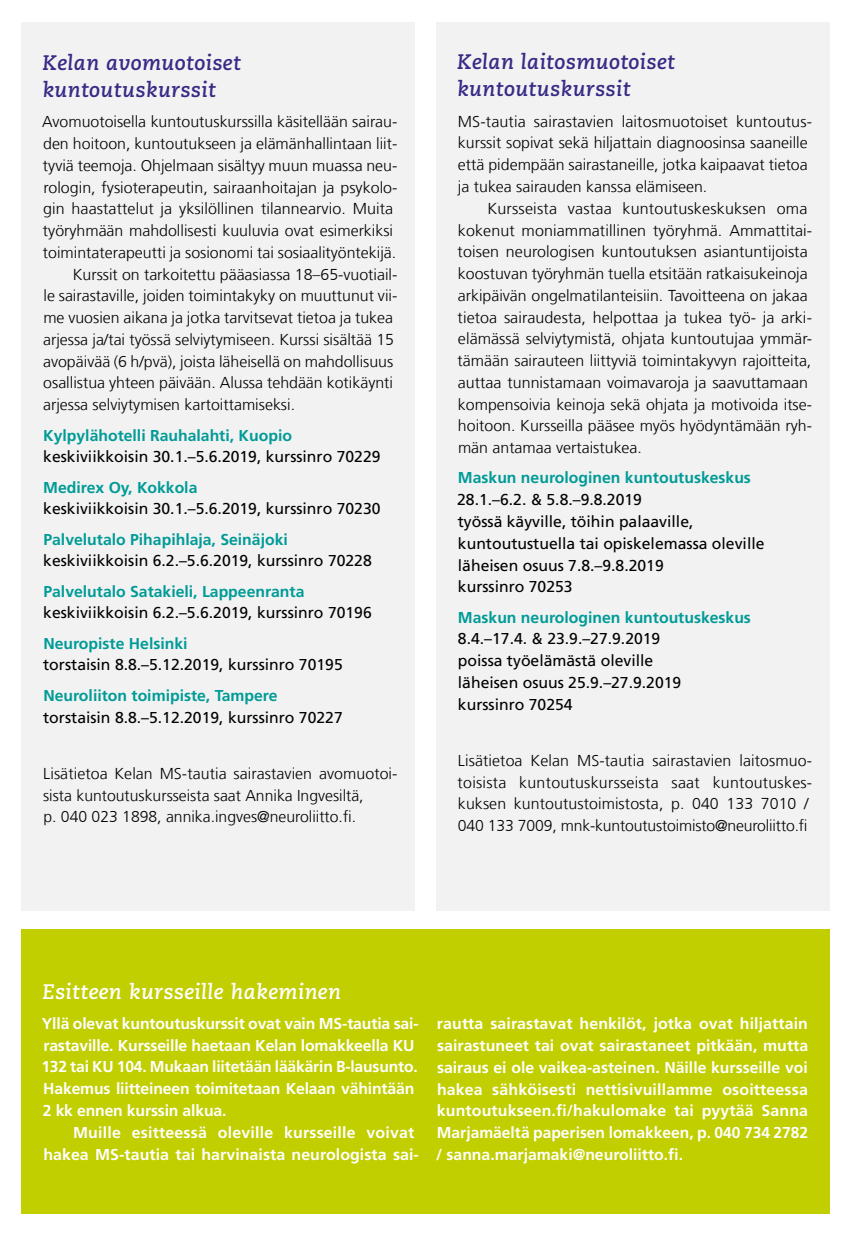
<style>
.page{position:relative;width:851px;height:1234px;background:#fff}
.page>*{position:absolute;margin:0;border:0;box-sizing:border-box;transform-origin:0 0}
.t1{font:italic 700 21px/27px "Caecilia LT Std";letter-spacing:.02em;color:#372b86}
.t2{font:italic 700 21px "Caecilia LT Std";letter-spacing:.02em;color:#fff}
.t3{font:300 15.75px/21.8px "Frutiger LT Com";color:#000}
.t4{font:700 15.75px/21.8px "Frutiger LT Com";letter-spacing:-.01em;color:#fff}
.t5{font:15.75px/21.8px "Frutiger LT Com";color:#000}
.t6{font:700 15.75px "Frutiger LT Com";color:#009b97}
.t7{font:700 15.75px "Frutiger LT Std";letter-spacing:.015em;color:#fff}
.s1{font-family:"Frutiger LT Com"}
</style>
<div class="page">
<div style="left:436px;top:22px;width:393px;height:962px;background:#f2f2f2"></div>
<div style="left:21px;top:919px;width:808px;height:293px;background:#c1ce00"></div>
<div style="left:21px;top:22px;width:394px;height:896px;background:#f2f2f2"></div>
<div style="left:0;top:911px;width:838px;height:17px;background:#fff"></div>
<h1 class="t1" style="left:42px;top:50px;width:200px">Kelan avomuotoiset kuntoutuskurssit</h1>
<p class="t3" style="left:42px;top:111px;width:357px">Avomuotoisella kuntoutuskurssilla käsitellään sairau-</p>
<p class="t3" style="left:43px;top:133px;width:355px">den hoitoon, kuntoutukseen ja elämänhallintaan liit-</p>
<p class="t3" style="left:43px;top:154px;width:356px">tyviä teemoja. Ohjelmaan sisältyy muun muassa neu-</p>
<p class="t3" style="left:43px;top:176px;width:355px">rologin, fysioterapeutin, sairaanhoitajan ja psykolo-</p>
<p class="t3" style="left:43px;top:198px;width:351px">gin haastattelut ja yksilöllinen tilannearvio. Muita</p>
<p class="t3" style="left:43px;top:220px;width:351px">työryhmään mahdollisesti kuuluvia ovat esimerkiksi</p>
<p class="t3" style="left:43px;top:241px;width:355px">toimintaterapeutti ja sosionomi tai sosiaalityöntekijä.</p>
<p class="t3" style="left:73px;top:263px;width:326px">Kurssit on tarkoitettu pääasiassa 18–65-vuotiail-</p>
<p class="t3" style="left:43px;top:285px;width:355px">le sairastaville, joiden toimintakyky on muuttunut vii-</p>
<p class="t3" style="left:43px;top:307px;width:351px">me vuosien aikana ja jotka tarvitsevat tietoa ja tukea</p>
<p class="t3" style="left:43px;top:328px;width:352px">arjessa ja/tai työssä selviytymiseen. Kurssi sisältää 15</p>
<p class="t3" style="left:43px;top:350px;width:351px">avopäivää (6 h/pvä), joista läheisellä on mahdollisuus</p>
<p class="t3" style="left:43px;top:372px;width:351px">osallistua yhteen päivään. Alussa tehdään kotikäynti</p>
<p class="t3" style="left:43px;top:394px;width:253px">arjessa selviytymisen kartoittamiseksi.</p>
<p class="t6" style="left:43px;top:425px;width:250px">Kylpylähotelli Rauhalahti, Kuopio</p>
<p class="t5" style="left:43px;top:446px;width:339px">keskiviikkoisin 30.1.–5.6.2019, kurssinro 70229</p>
<p class="t6" style="left:43px;top:477px;width:156px">Medirex Oy, Kokkola</p>
<p class="t5" style="left:43px;top:498px;width:339px">keskiviikkoisin 30.1.–5.6.2019, kurssinro 70230</p>
<p class="t6" style="left:43px;top:529px;width:246px">Palvelutalo Pihapihlaja, Seinäjoki</p>
<p class="t5" style="left:43px;top:550px;width:330px">keskiviikkoisin 6.2.–5.6.2019, kurssinro 70228</p>
<p class="t6" style="left:43px;top:581px;width:262px">Palvelutalo Satakieli, Lappeenranta</p>
<p class="t5" style="left:43px;top:602px;width:330px">keskiviikkoisin 6.2.–5.6.2019, kurssinro 70196</p>
<p class="t6" style="left:43px;top:633px;width:146px">Neuropiste Helsinki</p>
<p class="t5" style="left:43px;top:654px;width:301px">torstaisin 8.8.–5.12.2019, kurssinro 70195</p>
<p class="t6" style="left:43px;top:685px;width:235px">Neuroliiton toimipiste, Tampere</p>
<p class="t5" style="left:43px;top:706px;width:301px">torstaisin 8.8.–5.12.2019, kurssinro 70227</p>
<p class="t3" style="left:43px;top:762px;width:356px">Lisätietoa Kelan MS-tautia sairastavien avomuotoi&shy;sista kuntoutuskursseista saat Annika Ingvesiltä,<br>p. 040 023 1898, annika.ingves@neuroliitto.fi.</p>
<h1 class="t1" style="left:457px;top:49px;width:219px">Kelan laitosmuotoiset kuntoutuskurssit</h1>
<p class="t3" style="left:458px;top:110px;width:356px">MS-tautia sairastavien laitosmuotoiset kuntoutus&shy;kurssit sopivat sekä hiljattain diagnoosinsa saaneille että pidempään sairastaneille, jotka kaipaavat tietoa ja tukea sairauden kanssa elämiseen.</p>
<p class="t3" style="left:457px;top:197px;width:356px;text-indent:30px">Kursseista vastaa kuntoutuskeskuksen oma kokenut moniammatillinen työryhmä. Ammattitai&shy;toisen neurologisen kuntoutuksen asiantuntijoista koostuvan työryhmän tuella etsitään ratkaisukeinoja arkipäivän ongelmatilanteisiin. Tavoitteena on jakaa tietoa sairaudesta, helpottaa ja tukea työ- ja arki&shy;elämässä selviytymistä, ohjata kuntoutujaa ymmär&shy;tämään sairauteen liittyviä toimintakyvyn rajoitteita, auttaa tunnistamaan voimavaroja ja saavuttamaan kompensoivia keinoja sekä ohjata ja motivoida itse&shy;hoitoon. Kursseilla pääsee myös hyödyntämään ryh&shy;män antamaa vertaistukea.</p>
<p class="t6" style="left:458px;top:468px;width:294px">Maskun neurologinen kuntoutuskeskus</p>
<p class="t5" style="left:457px;top:489px;width:309px">28.1.–6.2. &amp; 5.8.–9.8.2019<br>työssä käyville, töihin palaaville, kuntoutustuella tai opiskelemassa oleville läheisen osuus 7.8.–9.8.2019<br>kurssinro 70253</p>
<p class="t6" style="left:458px;top:607px;width:294px">Maskun neurologinen kuntoutuskeskus</p>
<p class="t5" style="left:458px;top:628px;width:225px">8.4.–17.4. &amp; 23.9.–27.9.2019 poissa työelämästä oleville läheisen osuus 25.9.–27.9.2019 kurssinro 70254</p>
<p class="t3" style="left:457px;top:749px;width:356px">Lisätietoa Kelan MS-tautia sairastavien laitosmuo&shy;toisista kuntoutuskursseista saat kuntoutuskes&shy;kuksen kuntoutustoimistosta, p. 040 133 7010 / 040 133 7009, mnk-kuntoutustoimisto@neuroliitto.fi</p>
<h1 class="t2" style="left:43px;top:978px;width:300px">Esitteen kursseille hakeminen</h1>
<p class="t4" style="left:41px;top:1012px;width:379px">Yllä olevat kuntoutuskurssit ovat vain MS-tautia sai&shy;rastaville. Kursseille haetaan Kelan lomakkeella KU 132 tai KU 104. Mukaan liitetään lääkärin B-lausunto.<br>Hakemus liitteineen toimitetaan Kelaan vähintään 2 kk ennen kurssin alkua.</p>
<p class="t7" style="left:73px;top:1122px;width:343px">Muille esitteessä oleville kursseille <span class="s1">voivat</span></p>
<p class="t4" style="left:43px;top:1142px;width:377px">hakea MS-tautia tai harvinaista neurologista sai-</p>
<p class="t4" style="left:436px;top:1012px;width:373px;text-align:justify">rautta sairastavat henkilöt, jotka ovat hiljattain sairastuneet tai ovat sairastaneet pitkään, mutta sairaus ei ole vaikea-asteinen. Näille kursseille voi hakea sähköisesti nettisivuillamme osoitteessa kuntoutukseen.fi/hakulomake tai pyytää Sanna Marjamäeltä paperisen lomakkeen, p. 040 734 2782 / sanna.marjamaki@neuroliitto.fi.</p>
</div>
